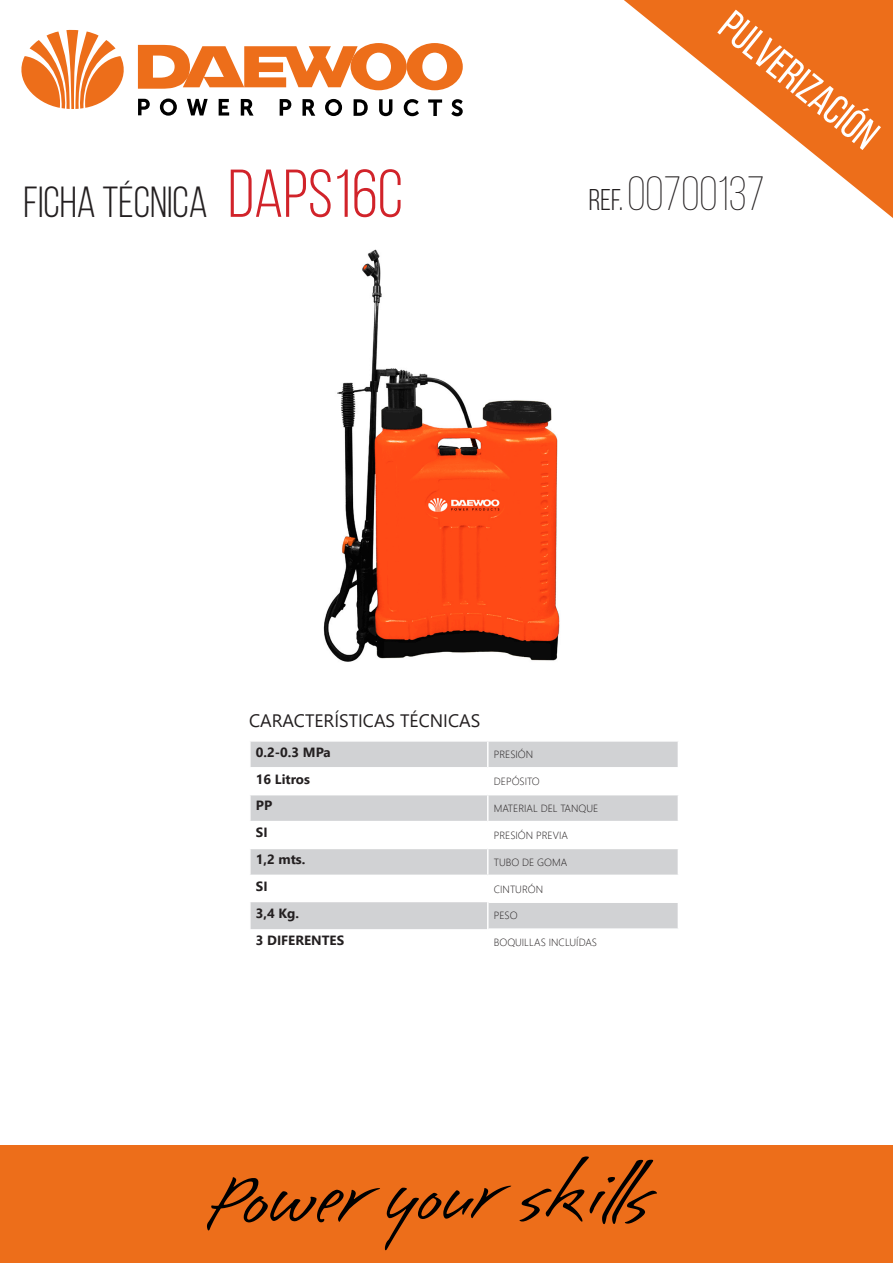
<style>
.page{position:relative;width:893px;height:1263px;background:#fff}
.page>*{position:absolute;margin:0;border:0;box-sizing:border-box;transform-origin:0 0}
.t1{font:300 48px "Bebas Neue";color:#231f20}
.t2{font:43.5px "Bebas Neue";color:#231f20}
.t3{font:42px "Bebas Neue";color:#fff}
.t4{font:18px "Segoe UI";color:#231f20}
.t5{font:700 13.35px "Segoe UI";color:#231f20}
.t6{font:300 10.35px "Segoe UI";color:#231f20}
.s1{font-size:67.5px;color:#d1232a}
.s2{font-weight:400;font-size:30px}
</style>
<div class="page">
<svg style="left:624px;top:0;width:269px;height:218px"></svg>
<svg style="left:21px;top:30px;width:442px;height:86px"></svg>
<div style="left:0;top:1145px;width:893px;height:118px;background:#ed6e1a"></div>
<svg style="left:207px;top:1177px;width:304px;height:73px"></svg>
<svg style="left:520px;top:1156px;width:137px;height:68px"></svg>
<img style="left:323px;top:249px;width:237px;height:413px">
<svg style="left:251px;top:742px;width:427px;height:187px;fill:#d1d2d4"></svg>
<hr style="left:487px;top:742px;width:2px;height:25px;background:#fff">
<hr style="left:487px;top:768px;width:2px;height:26px;background:#fff">
<hr style="left:487px;top:795px;width:2px;height:26px;background:#fff">
<hr style="left:487px;top:822px;width:2px;height:26px;background:#fff">
<hr style="left:487px;top:849px;width:2px;height:26px;background:#fff">
<hr style="left:487px;top:876px;width:2px;height:26px;background:#fff">
<hr style="left:487px;top:902px;width:2px;height:27px;background:#fff">
<hr style="left:249px;top:767px;width:239px;height:1px;background:#fff">
<hr style="left:488px;top:767px;width:191px;height:1px;background:#fff">
<hr style="left:249px;top:794px;width:239px;height:1px;background:#fff">
<hr style="left:488px;top:794px;width:191px;height:1px;background:#fff">
<hr style="left:249px;top:821px;width:239px;height:1px;background:#fff">
<hr style="left:488px;top:821px;width:191px;height:1px;background:#fff">
<hr style="left:249px;top:848px;width:239px;height:1px;background:#fff">
<hr style="left:488px;top:848px;width:191px;height:1px;background:#fff">
<hr style="left:249px;top:875px;width:239px;height:1px;background:#fff">
<hr style="left:488px;top:875px;width:191px;height:1px;background:#fff">
<hr style="left:489px;top:901px;width:190px;height:2px;background:#fff">
<hr style="left:489px;top:928px;width:190px;height:2px;background:#fff">
<p class="t2" style="left:23px;top:179px;width:381px">FICHA TÉCNICA <span class="s1">Daps16C</span></p>
<h3 class="t3" style="left:739px;top:2px;width:192px;rotate:39deg">pulverización</h3>
<p class="t1" style="left:589px;top:167px;width:177px"><span class="s2">REF.</span> 00700137</p>
<p class="t4" style="left:249px;top:704px;width:233px">CARACTERÍSTICAS TÉCNICAS</p>
<p class="t5" style="left:256px;top:739px;width:76px">0.2-0.3 MPa</p>
<p class="t6" style="left:494px;top:745px;width:41px">PRESIÓN</p>
<p class="t5" style="left:256px;top:766px;width:56px">16 Litros</p>
<p class="t6" style="left:494px;top:771px;width:47px">DEPÓSITO</p>
<p class="t5" style="left:256px;top:793px;width:18px">PP</p>
<p class="t6" style="left:494px;top:798px;width:106px">MATERIAL DEL TANQUE</p>
<p class="t5" style="left:256px;top:820px;width:13px">SI</p>
<p class="t6" style="left:494px;top:825px;width:76px">PRESIÓN PREVIA</p>
<p class="t5" style="left:256px;top:847px;width:51px">1,2 mts.</p>
<p class="t6" style="left:494px;top:852px;width:75px">TUBO DE GOMA</p>
<p class="t5" style="left:256px;top:874px;width:13px">SI</p>
<p class="t6" style="left:494px;top:879px;width:51px">CINTURÓN</p>
<p class="t5" style="left:256px;top:901px;width:45px">3,4 Kg.</p>
<p class="t6" style="left:494px;top:906px;width:25px">PESO</p>
<p class="t5" style="left:256px;top:927px;width:90px">3 DIFERENTES</p>
<p class="t6" style="left:494px;top:933px;width:105px">BOQUILLAS INCLUÍDAS</p>
</div>
